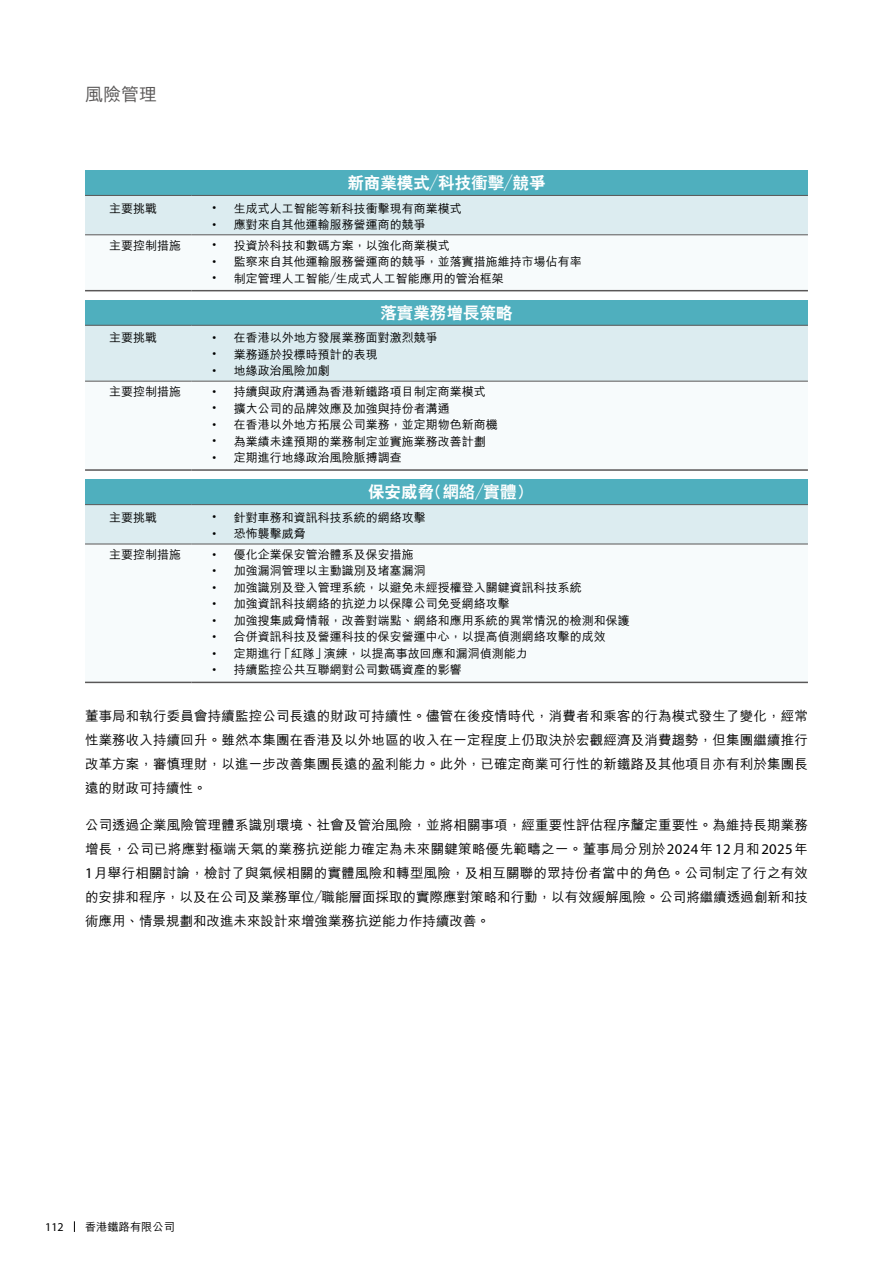
<style>
.page{position:relative;width:893px;height:1263px;background:#fff}
.page>*{position:absolute;margin:0;border:0;box-sizing:border-box;transform-origin:0 0}
.t1{font:500 18px "M Hei HK";color:#595757}
.t2{font:800 16.5px "C Hei 2 HK";color:#fff}
.t3{font:500 13.5px/24px "M Hei HK";color:#000;text-align:justify}
.t4{font:500 12px "M Hei HK";color:#000}
.t5{font:12px "Myriad Pro";color:#000}
.t6{font:500 11.25px "M Hei HK";color:#000}
.s1{font-family:"Myriad Pro";font-weight:400;font-size:13.2px}
.s2{font-family:"Myriad Pro";font-weight:400;font-size:14.85px}
</style>
<div class="page">
<div style="left:85px;top:170px;width:723px;height:25px;background:#4fafbe"></div>
<svg style="left:85px;top:196px;width:723px;height:94px"></svg>
<hr style="left:85px;top:290px;width:106px;height:1px;background:#595757">
<hr style="left:191px;top:290px;width:617px;height:1px;background:#595757">
<hr style="left:85px;top:195px;width:106px;height:1px;background:#595757">
<hr style="left:191px;top:195px;width:617px;height:1px;background:#595757">
<hr style="left:85px;top:234px;width:106px;height:1px;background:#595757">
<hr style="left:191px;top:234px;width:617px;height:1px;background:#595757">
<div style="left:85px;top:300px;width:723px;height:25px;background:#4fafbe"></div>
<div style="left:85px;top:326px;width:723px;height:55px;background:#dcecf0"></div>
<hr style="left:85px;top:325px;width:106px;height:1px;background:#595757">
<hr style="left:191px;top:325px;width:617px;height:1px;background:#595757">
<hr style="left:85px;top:381px;width:106px;height:1px;background:#595757">
<hr style="left:191px;top:381px;width:617px;height:1px;background:#595757">
<hr style="left:85px;top:469px;width:106px;height:2px;background:#595757">
<hr style="left:191px;top:469px;width:617px;height:2px;background:#595757">
<div style="left:85px;top:479px;width:723px;height:26px;background:#4fafbe"></div>
<div style="left:85px;top:505px;width:723px;height:39px;background:#dcecf0"></div>
<svg style="left:85px;top:681px;width:723px;height:1px"></svg>
<hr style="left:85px;top:504px;width:106px;height:1px;background:#595757">
<hr style="left:191px;top:504px;width:617px;height:1px;background:#595757">
<hr style="left:85px;top:544px;width:106px;height:1px;background:#595757">
<hr style="left:191px;top:544px;width:617px;height:1px;background:#595757">
<hr style="left:85px;top:682px;width:106px;height:1px;background:#595757">
<hr style="left:191px;top:682px;width:617px;height:1px;background:#595757">
<h1 class="t1" style="left:85px;top:81px;width:73px">風險管理</h1>
<h2 class="t2" style="left:347px;top:172px;width:200px">新商業模式／科技衝擊／競爭</h2>
<p class="t4" style="left:109px;top:199px;width:49px">主要挑戰</p>
<p class="t4" style="left:213px;top:199px;width:251px"><span class="s1">•</span> 生成式人工智能等新科技衝擊現有商業模式</p>
<p class="t4" style="left:213px;top:216px;width:215px"><span class="s1">•</span> 應對來自其他運輸服務營運商的競爭</p>
<p class="t4" style="left:109px;top:237px;width:73px">主要控制措施</p>
<p class="t4" style="left:213px;top:237px;width:239px"><span class="s1">•</span> 投資於科技和數碼方案，以強化商業模式</p>
<p class="t4" style="left:213px;top:253px;width:371px"><span class="s1">•</span> 監察來自其他運輸服務營運商的競爭，並落實措施維持市場佔有率</p>
<p class="t4" style="left:213px;top:270px;width:293px"><span class="s1">•</span> 制定管理人工智能／生成式人工智能應用的管治框架</p>
<h2 class="t2" style="left:380px;top:302px;width:134px">落實業務增長策略</h2>
<p class="t4" style="left:109px;top:329px;width:49px">主要挑戰</p>
<p class="t4" style="left:213px;top:329px;width:227px"><span class="s1">•</span> 在香港以外地方發展業務面對激烈競爭</p>
<p class="t4" style="left:213px;top:346px;width:167px"><span class="s1">•</span> 業務遜於投標時預計的表現</p>
<p class="t4" style="left:213px;top:362px;width:119px"><span class="s1">•</span> 地緣政治風險加劇</p>
<p class="t4" style="left:109px;top:383px;width:73px">主要控制措施</p>
<p class="t4" style="left:213px;top:383px;width:275px"><span class="s1">•</span> 持續與政府溝通為香港新鐵路項目制定商業模式</p>
<p class="t4" style="left:213px;top:399px;width:239px"><span class="s1">•</span> 擴大公司的品牌效應及加強與持份者溝通</p>
<p class="t4" style="left:213px;top:416px;width:287px"><span class="s1">•</span> 在香港以外地方拓展公司業務，並定期物色新商機</p>
<p class="t4" style="left:213px;top:432px;width:275px"><span class="s1">•</span> 為業績未達預期的業務制定並實施業務改善計劃</p>
<p class="t4" style="left:213px;top:449px;width:191px"><span class="s1">•</span> 定期進行地緣政治風險脈搏調查</p>
<h2 class="t2" style="left:368px;top:481px;width:167px">保安威脅（網絡／實體）</h2>
<p class="t4" style="left:109px;top:509px;width:49px">主要挑戰</p>
<p class="t4" style="left:213px;top:509px;width:215px"><span class="s1">•</span> 針對車務和資訊科技系統的網絡攻擊</p>
<p class="t4" style="left:213px;top:525px;width:95px"><span class="s1">•</span> 恐怖襲擊威脅</p>
<p class="t4" style="left:109px;top:546px;width:73px">主要控制措施</p>
<p class="t4" style="left:213px;top:546px;width:203px"><span class="s1">•</span> 優化企業保安管治體系及保安措施</p>
<p class="t4" style="left:213px;top:562px;width:215px"><span class="s1">•</span> 加強漏洞管理以主動識別及堵塞漏洞</p>
<p class="t4" style="left:213px;top:579px;width:371px"><span class="s1">•</span> 加強識別及登入管理系統，以避免未經授權登入關鍵資訊科技系統</p>
<p class="t4" style="left:213px;top:595px;width:299px"><span class="s1">•</span> 加強資訊科技網絡的抗逆力以保障公司免受網絡攻擊</p>
<p class="t4" style="left:213px;top:612px;width:419px"><span class="s1">•</span> 加強搜集威脅情報，改善對端點、網絡和應用系統的異常情況的檢測和保護</p>
<p class="t4" style="left:213px;top:628px;width:395px"><span class="s1">•</span> 合併資訊科技及營運科技的保安營運中心，以提高偵測網絡攻擊的成效</p>
<p class="t4" style="left:213px;top:645px;width:317px"><span class="s1">•</span> 定期進行「紅隊」演練，以提高事故回應和漏洞偵測能力</p>
<p class="t4" style="left:213px;top:661px;width:251px"><span class="s1">•</span> 持續監控公共互聯網對公司數碼資產的影響</p>
<p class="t3" style="left:85px;top:703px;width:724px">董事局和執行委員會持續監控公司長遠的財政可持續性。儘管在後疫情時代，消費者和乘客的行為模式發生了變化，經常性業務收入持續回升。雖然本集團在香港及以外地區的收入在一定程度上仍取決於宏觀經濟及消費趨勢，但集團繼續推行改革方案，審慎理財，以進一步改善集團長遠的盈利能力。此外，已確定商業可行性的新鐵路及其他項目亦有利於集團長遠的財政可持續性。</p>
<p class="t3" style="left:85px;top:811px;width:724px">公司透過企業風險管理體系識別環境、社會及管治風險，並將相關事項，經重要性評估程序釐定重要性。為維持長期業務增長，公司已將應對極端天氣的業務抗逆能力確定為未來關鍵策略優先範疇之一。董事局分別於<span class="s2">2024</span>年<span class="s2">12</span>月和<span class="s2">2025</span>年<span class="s2">1</span>月舉行相關討論，檢討了與氣候相關的實體風險和轉型風險，及相互關聯的眾持份者當中的角色。公司制定了行之有效的安排和程序，以及在公司及業務單位／職能層面採取的實際應對策略和行動，以有效緩解風險。公司將繼續透過創新和技術應用、情景規劃和改進未來設計來增強業務抗逆能力作持續改善。</p>
<p class="t5" style="left:45px;top:1220px;width:20px">112</p>
<p class="t6" style="left:85px;top:1218px;width:91px">香港鐵路有限公司</p>
</div>
